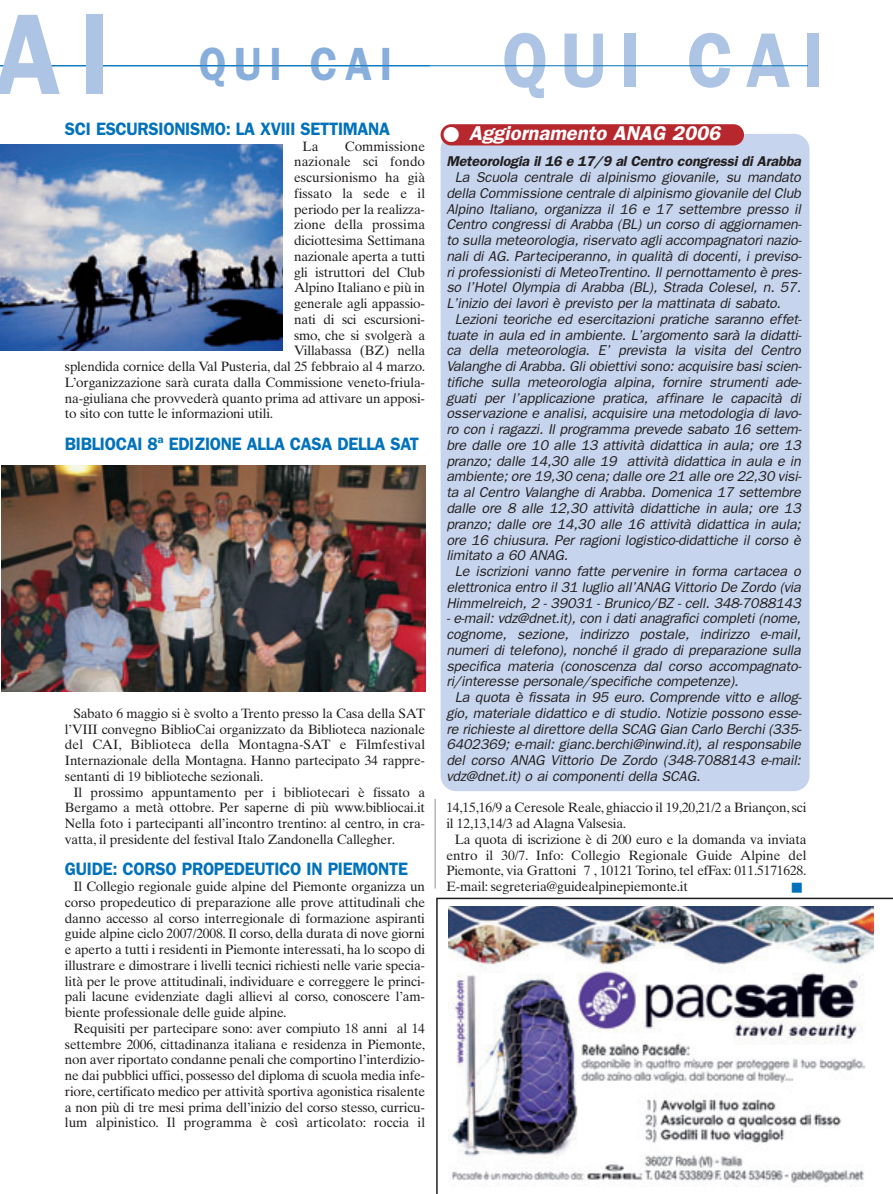
<style>
.page{position:relative;width:893px;height:1194px;background:#fff}
.page>*{position:absolute;margin:0;border:0;box-sizing:border-box;transform-origin:0 0}
.t1{font:600 115.35px "Franklin Gothic";color:#adc4e5;scale:.9 1}
.t2{font:600 77.85px "Franklin Gothic";letter-spacing:.18em;color:#adc4e5;scale:.9 1}
.t3{font:600 46.8px "Franklin Gothic";letter-spacing:.18em;color:#88aedb;scale:.9 1}
.t4{font:italic 600 20.1px "Franklin Gothic";color:#fff}
.t5{font:600 18px "Franklin Gothic";letter-spacing:-.02em;color:#0072bc;scale:.95 1}
.t6{font:italic 14.25px "Franklin Gothic";letter-spacing:-.01em;color:#231f20}
.t7{font:italic 600 14.25px "Franklin Gothic";letter-spacing:-.01em;color:#231f20}
.t8{font:13.5px "Times Ten";letter-spacing:-.015em;color:#231f20}
.t9{font:13.5px "Times Ten";letter-spacing:.005em;color:#231f20}
.t10{font:13.5px "Zapf Dingbats";color:#0072bc}
</style>
<div class="page">
<img style="left:0;top:65px;width:892px;height:1129px">
<svg style="left:443px;top:127px;width:15px;height:15px"></svg>
<p class="t1" style="left:-5px;top:15px;width:131px">AI</p>
<p class="t3" style="left:199px;top:48px;width:217px">QUI CAI</p>
<p class="t5" style="left:65px;top:123px;width:344px">SCI ESCURSIONISMO: LA XVIII SETTIMANA</p>
<p class="t8" style="left:302px;top:141px;width:17px">La</p>
<p class="t9" style="left:345px;top:141px;width:82px">Commissione</p>
<p class="t9" style="left:294px;top:157px;width:132px">nazionale sci fondo</p>
<p class="t8" style="left:294px;top:173px;width:132px">escursionismo ha già</p>
<p class="t9" style="left:294px;top:188px;width:132px">fissato la sede e il</p>
<p class="t8" style="left:294px;top:204px;width:132px">periodo per la realizza-</p>
<p class="t9" style="left:294px;top:220px;width:132px">zione della prossima</p>
<p class="t8" style="left:294px;top:236px;width:132px">diciottesima Settimana</p>
<p class="t8" style="left:294px;top:251px;width:132px">nazionale aperta a tutti</p>
<p class="t8" style="left:294px;top:267px;width:132px">gli istruttori del Club</p>
<p class="t8" style="left:294px;top:283px;width:132px">Alpino Italiano e più in</p>
<p class="t8" style="left:294px;top:299px;width:132px">generale agli appassio-</p>
<p class="t8" style="left:294px;top:314px;width:132px">nati di sci escursioni-</p>
<p class="t8" style="left:294px;top:330px;width:132px">smo, che si svolgerà a</p>
<p class="t8" style="left:294px;top:346px;width:132px">Villabassa (BZ) nella</p>
<p class="t8" style="left:65px;top:362px;width:361px">splendida cornice della Val Pusteria, dal 25 febbraio al 4 marzo.</p>
<p class="t8" style="left:65px;top:377px;width:361px">L’organizzazione sarà curata dalla Commissione veneto-friula-</p>
<p class="t8" style="left:65px;top:393px;width:361px">na-giuliana che provvederà quanto prima ad attivare un apposi-</p>
<p class="t8" style="left:65px;top:409px;width:210px">to sito con tutte le informazioni utili.</p>
<p class="t5" style="left:65px;top:438px;width:374px">BIBLIOCAI 8ª EDIZIONE ALLA CASA DELLA SAT</p>
<p class="t8" style="left:73px;top:708px;width:353px">Sabato 6 maggio si è svolto a Trento presso la Casa della SAT</p>
<p class="t8" style="left:65px;top:724px;width:361px">l’VIII convegno BiblioCai organizzato da Biblioteca nazionale</p>
<p class="t9" style="left:65px;top:740px;width:361px">del CAI, Biblioteca della Montagna-SAT e Filmfestival</p>
<p class="t8" style="left:65px;top:755px;width:361px">Internazionale della Montagna. Hanno partecipato 34 rappre-</p>
<p class="t8" style="left:65px;top:771px;width:200px">sentanti di 19 biblioteche sezionali.</p>
<p class="t8" style="left:73px;top:787px;width:353px">Il prossimo appuntamento per i bibliotecari è fissato a</p>
<p class="t8" style="left:65px;top:803px;width:361px">Bergamo a metà ottobre. Per saperne di più www.bibliocai.it</p>
<p class="t8" style="left:65px;top:818px;width:361px">Nella foto i partecipanti all’incontro trentino: al centro, in cra-</p>
<p class="t8" style="left:65px;top:834px;width:332px">vatta, il presidente del festival Italo Zandonella Callegher.</p>
<p class="t5" style="left:65px;top:863px;width:362px">GUIDE: CORSO PROPEDEUTICO IN PIEMONTE</p>
<p class="t8" style="left:73px;top:881px;width:353px">Il Collegio regionale guide alpine del Piemonte organizza un</p>
<p class="t8" style="left:65px;top:897px;width:361px">corso propedeutico di preparazione alle prove attitudinali che</p>
<p class="t8" style="left:65px;top:913px;width:361px">danno accesso al corso interregionale di formazione aspiranti</p>
<p class="t8" style="left:65px;top:929px;width:361px">guide alpine ciclo 2007/2008. Il corso, della durata di nove giorni</p>
<p class="t8" style="left:65px;top:944px;width:361px">e aperto a tutti i residenti in Piemonte interessati, ha lo scopo di</p>
<p class="t8" style="left:65px;top:960px;width:361px">illustrare e dimostrare i livelli tecnici richiesti nelle varie specia-</p>
<p class="t8" style="left:65px;top:976px;width:361px">lità per le prove attitudinali, individuare e correggere le princi-</p>
<p class="t8" style="left:65px;top:992px;width:361px">pali lacune evidenziate dagli allievi al corso, conoscere l’am-</p>
<p class="t8" style="left:65px;top:1007px;width:223px">biente professionale delle guide alpine.</p>
<p class="t8" style="left:73px;top:1023px;width:353px">Requisiti per partecipare sono: aver compiuto 18 anni al 14</p>
<p class="t8" style="left:65px;top:1039px;width:361px">settembre 2006, cittadinanza italiana e residenza in Piemonte,</p>
<p class="t8" style="left:65px;top:1055px;width:361px">non aver riportato condanne penali che comportino l’interdizio-</p>
<p class="t8" style="left:65px;top:1070px;width:361px">ne dai pubblici uffici, possesso del diploma di scuola media infe-</p>
<p class="t8" style="left:65px;top:1086px;width:361px">riore, certificato medico per attività sportiva agonistica risalente</p>
<p class="t8" style="left:65px;top:1102px;width:361px">a non più di tre mesi prima dell’inizio del corso stesso, curricu-</p>
<p class="t8" style="left:65px;top:1118px;width:361px">lum alpinistico. Il programma è così articolato: roccia il</p>
<p class="t2" style="left:502px;top:34px;width:359px">QUI CAI</p>
<p class="t4" style="left:469px;top:127px;width:253px">Aggiornamento ANAG 2006</p>
<p class="t7" style="left:446px;top:157px;width:356px">Meteorologia il 16 e 17/9 al Centro congressi di Arabba</p>
<p class="t6" style="left:455px;top:172px;width:347px">La Scuola centrale di alpinismo giovanile, su mandato</p>
<p class="t6" style="left:446px;top:188px;width:356px">della Commissione centrale di alpinismo giovanile del Club</p>
<p class="t6" style="left:446px;top:204px;width:356px">Alpino Italiano, organizza il 16 e 17 settembre presso il</p>
<p class="t6" style="left:446px;top:220px;width:357px">Centro congressi di Arabba (BL) un corso di aggiornamen-</p>
<p class="t6" style="left:446px;top:235px;width:357px">to sulla meteorologia, riservato agli accompagnatori nazio-</p>
<p class="t6" style="left:446px;top:251px;width:357px">nali di AG. Parteciperanno, in qualità di docenti, i previso-</p>
<p class="t6" style="left:446px;top:267px;width:357px">ri professionisti di MeteoTrentino. Il pernottamento è pres-</p>
<p class="t6" style="left:446px;top:283px;width:356px">so l’Hotel Olympia di Arabba (BL), Strada Colesel, n. 57.</p>
<p class="t6" style="left:446px;top:298px;width:336px">L’inizio dei lavori è previsto per la mattinata di sabato.</p>
<p class="t6" style="left:455px;top:314px;width:348px">Lezioni teoriche ed esercitazioni pratiche saranno effet-</p>
<p class="t6" style="left:446px;top:330px;width:357px">tuate in aula ed in ambiente. L’argomento sarà la didatti-</p>
<p class="t6" style="left:446px;top:346px;width:356px">ca della meteorologia. E’ prevista la visita del Centro</p>
<p class="t6" style="left:446px;top:361px;width:357px">Valanghe di Arabba. Gli obiettivi sono: acquisire basi scien-</p>
<p class="t6" style="left:446px;top:377px;width:357px">tifiche sulla meteorologia alpina, fornire strumenti ade-</p>
<p class="t6" style="left:446px;top:393px;width:356px">guati per l’applicazione pratica, affinare le capacità di</p>
<p class="t6" style="left:446px;top:409px;width:357px">osservazione e analisi, acquisire una metodologia di lavo-</p>
<p class="t6" style="left:446px;top:424px;width:357px">ro con i ragazzi. Il programma prevede sabato 16 settem-</p>
<p class="t6" style="left:446px;top:440px;width:356px">bre dalle ore 10 alle 13 attività didattica in aula; ore 13</p>
<p class="t6" style="left:446px;top:456px;width:356px">pranzo; dalle 14,30 alle 19 attività didattica in aula e in</p>
<p class="t6" style="left:446px;top:472px;width:357px">ambiente; ore 19,30 cena; dalle ore 21 alle ore 22,30 visi-</p>
<p class="t6" style="left:446px;top:487px;width:356px">ta al Centro Valanghe di Arabba. Domenica 17 settembre</p>
<p class="t6" style="left:446px;top:503px;width:356px">dalle ore 8 alle 12,30 attività didattiche in aula; ore 13</p>
<p class="t6" style="left:446px;top:519px;width:356px">pranzo; dalle ore 14,30 alle 16 attività didattica in aula;</p>
<p class="t6" style="left:446px;top:535px;width:356px">ore 16 chiusura. Per ragioni logistico-didattiche il corso è</p>
<p class="t6" style="left:446px;top:550px;width:123px">limitato a 60 ANAG.</p>
<p class="t6" style="left:455px;top:566px;width:347px">Le iscrizioni vanno fatte pervenire in forma cartacea o</p>
<p class="t6" style="left:446px;top:582px;width:356px">elettronica entro il 31 luglio all’ANAG Vittorio De Zordo (via</p>
<p class="t6" style="left:446px;top:598px;width:356px">Himmelreich, 2 - 39031 - Brunico/BZ - cell. 348-7088143</p>
<p class="t6" style="left:446px;top:613px;width:356px">- e-mail: vdz@dnet.it), con i dati anagrafici completi (nome,</p>
<p class="t6" style="left:446px;top:629px;width:356px">cognome, sezione, indirizzo postale, indirizzo e-mail,</p>
<p class="t6" style="left:446px;top:645px;width:356px">numeri di telefono), nonché il grado di preparazione sulla</p>
<p class="t6" style="left:446px;top:661px;width:357px">specifica materia (conoscenza dal corso accompagnato-</p>
<p class="t6" style="left:446px;top:676px;width:293px">ri/interesse personale/specifiche competenze).</p>
<p class="t6" style="left:455px;top:692px;width:348px">La quota è fissata in 95 euro. Comprende vitto e allog-</p>
<p class="t6" style="left:446px;top:708px;width:357px">gio, materiale didattico e di studio. Notizie possono esse-</p>
<p class="t6" style="left:446px;top:724px;width:356px">re richieste al direttore della SCAG Gian Carlo Berchi (335-</p>
<p class="t6" style="left:446px;top:739px;width:356px">6402369; e-mail: gianc.berchi@inwind.it), al responsabile</p>
<p class="t6" style="left:446px;top:755px;width:356px">del corso ANAG Vittorio De Zordo (348-7088143 e-mail:</p>
<p class="t6" style="left:446px;top:771px;width:255px">vdz@dnet.it) o ai componenti della SCAG.</p>
<p class="t8" style="left:446px;top:803px;width:361px">14,15,16/9 a Ceresole Reale, ghiaccio il 19,20,21/2 a Briançon, sci</p>
<p class="t8" style="left:446px;top:818px;width:181px">il 12,13,14/3 ad Alagna Valsesia.</p>
<p class="t8" style="left:455px;top:834px;width:353px">La quota di iscrizione è di 200 euro e la domanda va inviata</p>
<p class="t8" style="left:446px;top:850px;width:361px">entro il 30/7. Info: Collegio Regionale Guide Alpine del</p>
<p class="t8" style="left:446px;top:866px;width:361px">Piemonte, via Grattoni 7 , 10121 Torino, tel efFax: 011.5171628.</p>
<p class="t8" style="left:446px;top:881px;width:243px">E-mail: segreteria@guidealpinepiemonte.it</p>
<p class="t10" style="left:791px;top:878px;width:12px">■</p>
</div>
